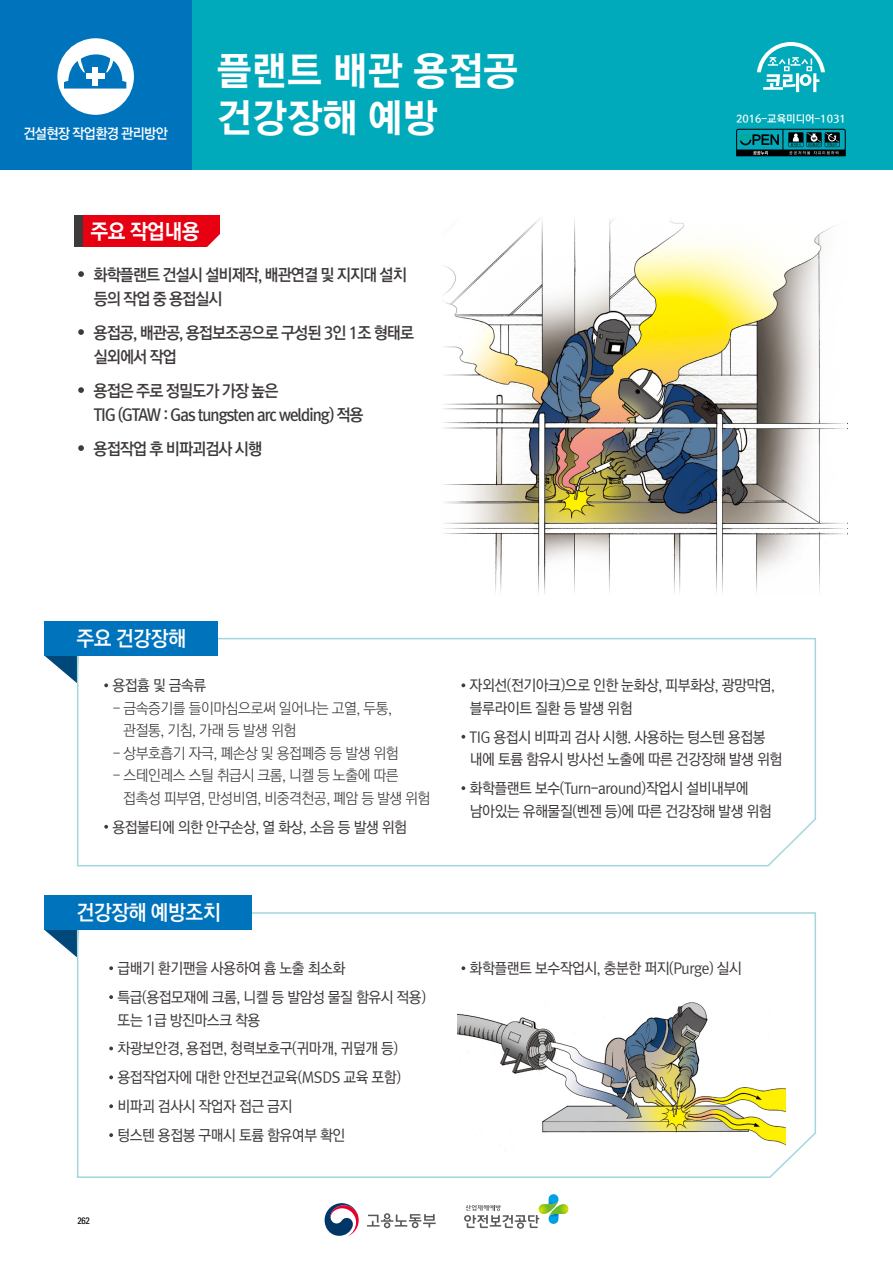
<style>
.page{position:relative;width:893px;height:1263px;background:#fff}
.page>*{position:absolute;margin:0;border:0;box-sizing:border-box;transform-origin:0 0}
.t1{font:39px/46.5px "Rix Go EB";color:#fff}
.t2{font:21px "Rix Go B";letter-spacing:-.03em;color:#fff;scale:.95 1}
.t3{font:21px "Rix Go EB";letter-spacing:-.03em;color:#fff;scale:.95 1}
.t4{font:16.5px/24.8px "Rix Go B";letter-spacing:-.06em;color:#3e3a39;scale:.95 1}
.t5{font:15px/29px "Rix Go M";letter-spacing:-.03em;color:#3e3a39;scale:.95 1}
.t6{font:15px/22.5px "Rix Go L";letter-spacing:-.03em;color:#3e3a39;scale:.95 1}
.t7{font:14.25px "Rix Go B";letter-spacing:-.05em;color:#fff;scale:.95 1}
.t8{font:10.5px "Rix Go B";color:#fff}
.t9{font:condensed 9.3px "Univers LT Std";color:#000;scale:1.05 1}
</style>
<div class="page">
<div style="left:0;top:0;width:893px;height:170px;background:#00aaba"></div>
<div style="left:0;top:0;width:191px;height:170px;background:#0073bd"></div>
<div style="left:57px;top:38px;width:77px;height:77px;background:#fff;border-radius:50%"></div>
<svg style="left:64px;top:54px;width:62px;height:35px"></svg>
<div style="left:92px;top:67px;width:6px;height:18px;background:#fff"></div>
<div style="left:86px;top:73px;width:18px;height:6px;background:#fff"></div>
<svg style="left:464px;top:1194px;width:104px;height:35px"></svg>
<svg style="left:367px;top:1213px;width:69px;height:15px"></svg>
<svg style="left:325px;top:1203px;width:34px;height:33px"></svg>
<svg style="left:736px;top:129px;width:110px;height:27px"></svg>
<svg style="left:757px;top:42px;width:68px;height:50px"></svg>
<svg style="left:78px;top:271px;width:6px;height:6px"></svg>
<svg style="left:78px;top:329px;width:6px;height:6px"></svg>
<svg style="left:78px;top:387px;width:6px;height:6px"></svg>
<svg style="left:78px;top:445px;width:6px;height:6px"></svg>
<svg style="left:44px;top:655px;width:32px;height:28px"></svg>
<svg style="left:76px;top:637px;width:740px;height:230px"></svg>
<div style="left:44px;top:621px;width:174px;height:34px;background:#0073bd"></div>
<svg style="left:104px;top:683px;width:4px;height:4px"></svg>
<svg style="left:104px;top:825px;width:4px;height:4px"></svg>
<svg style="left:461px;top:683px;width:4px;height:4px"></svg>
<svg style="left:461px;top:735px;width:4px;height:4px"></svg>
<svg style="left:461px;top:786px;width:4px;height:4px"></svg>
<svg style="left:44px;top:930px;width:32px;height:27px"></svg>
<svg style="left:76px;top:912px;width:740px;height:266px"></svg>
<svg style="left:109px;top:966px;width:4px;height:4px"></svg>
<svg style="left:109px;top:995px;width:4px;height:4px"></svg>
<svg style="left:109px;top:1046px;width:4px;height:4px"></svg>
<svg style="left:109px;top:1075px;width:4px;height:4px"></svg>
<svg style="left:109px;top:1104px;width:4px;height:4px"></svg>
<svg style="left:109px;top:1133px;width:4px;height:4px"></svg>
<div style="left:44px;top:896px;width:208px;height:34px;background:#0073bd"></div>
<svg style="left:461px;top:966px;width:4px;height:4px"></svg>
<div style="left:75px;top:215px;width:145px;height:32px;background:#e60012"></div>
<svg style="left:207px;top:234px;width:13px;height:13px"></svg>
<div style="left:75px;top:215px;width:8px;height:32px;background:#3e3a39"></div>
<img style="left:457px;top:991px;width:328px;height:159px">
<img style="left:479px;top:254px;width:329px;height:303px">
<p class="t7" style="left:23px;top:125px;width:154px">건설현장 작업환경 관리방안</p>
<h1 class="t1" style="left:217px;top:48px;width:303px">플랜트 배관 용접공 건강장해 예방</h1>
<h2 class="t3" style="left:90px;top:219px;width:117px">주요 작업내용</h2>
<p class="t4" style="left:94px;top:262px;width:331px">화학플랜트 건설시 설비제작, 배관연결 및 지지대 설치 등의 작업 중 용접실시</p>
<p class="t4" style="left:94px;top:320px;width:339px">용접공, 배관공, 용접보조공으로 구성된 3인 1조 형태로 실외에서 작업</p>
<p class="t4" style="left:94px;top:378px;width:286px">용접은 주로 정밀도가 가장 높은<br>TIG (GTAW : Gas tungsten arc welding) 적용</p>
<p class="t4" style="left:94px;top:436px;width:179px">용접작업 후 비파괴검사 시행</p>
<p class="t8" style="left:736px;top:112px;width:111px">2016-교육미디어-1031</p>
<h2 class="t2" style="left:77px;top:626px;width:117px">주요 건강장해</h2>
<p class="t5" style="left:112px;top:671px;width:100px">용접흄 및 금속류</p>
<p class="t6" style="left:123px;top:697px;width:285px;text-indent:-11px">- 금속증기를 들이마심으로써 일어나는 고열, 두통, 관절통, 기침, 가래 등 발생 위험</p>
<p class="t6" style="left:113px;top:742px;width:303px">- 상부호흡기 자극, 폐손상 및 용접폐증 등 발생 위험</p>
<p class="t6" style="left:123px;top:764px;width:325px;text-indent:-11px">- 스테인레스 스틸 취급시 크롬, 니켈 등 노출에 따른 접촉성 피부염, 만성비염, 비중격천공, 폐암 등 발생 위험</p>
<p class="t5" style="left:112px;top:812px;width:312px">용접불티에 의한 안구손상, 열 화상, 소음 등 발생 위험</p>
<h2 class="t2" style="left:77px;top:900px;width:153px">건강장해 예방조치</h2>
<p class="t5" style="left:117px;top:954px;width:326px">급배기 환기팬을 사용하여 흄 노출 최소화 특급(용접모재에 크롬, 니켈 등 발암성 물질 함유시 적용)</p>
<p class="t5" style="left:117px;top:1005px;width:300px">또는 1급 방진마스크 착용<br>차광보안경, 용접면, 청력보호구(귀마개, 귀덮개 등) 용접작업자에 대한 안전보건교육(MSDS 교육 포함) 비파괴 검사시 작업자 접근 금지<br>텅스텐 용접봉 구매시 토륨 함유여부 확인</p>
<p class="t9" style="left:77px;top:1215px;width:13px">262</p>
<p class="t5" style="left:470px;top:674px;width:323px;line-height:22.5px">자외선(전기아크)으로 인한 눈화상, 피부화상, 광망막염, 블루라이트 질환 등 발생 위험</p>
<p class="t5" style="left:470px;top:726px;width:331px;line-height:22.5px">TIG 용접시 비파괴 검사 시행. 사용하는 텅스텐 용접봉 내에 토륨 함유시 방사선 노출에 따른 건강장해 발생 위험</p>
<p class="t5" style="left:470px;top:777px;width:319px;line-height:22.5px">화학플랜트 보수(Turn-around)작업시 설비내부에 남아있는 유해물질(벤젠 등)에 따른 건강장해 발생 위험</p>
<p class="t5" style="left:470px;top:954px;width:288px">화학플랜트 보수작업시, 충분한 퍼지(Purge) 실시</p>
</div>
